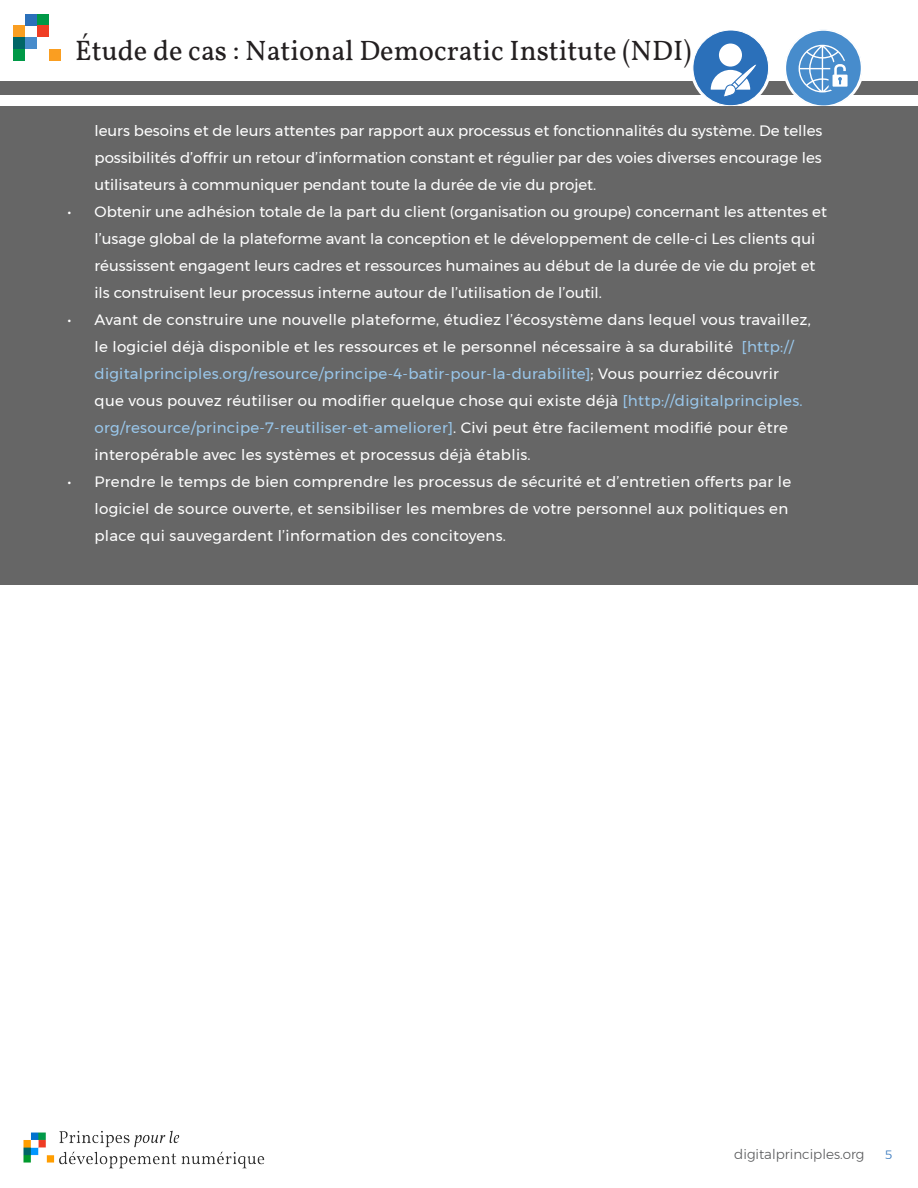
<style>
.page{position:relative;width:918px;height:1188px;background:#fff}
.page>*{position:absolute;margin:0;border:0;box-sizing:border-box;transform-origin:0 0}
.t1{font:28.5px "Vollkorn";color:#231f20}
.t2{font:15px/27px "Montserrat";letter-spacing:.02em;color:#fff}
.t3{font:15px/27px "Montserrat";color:#fff}
.t4{font:300 13.5px "Montserrat";color:#57585a}
.t5{font:300 12px "Montserrat";color:#2b70ba}
.s1{color:#99c7eb}
</style>
<div class="page">
<div style="left:0;top:81px;width:918px;height:13px;background:#666"></div>
<div style="left:690px;top:27px;width:81px;height:81px;background:#fff;border-radius:50%"></div>
<div style="left:693px;top:30px;width:76px;height:76px;background:#2b70ba;border-radius:50%"></div>
<div style="left:692px;top:30px;width:77px;height:76px;border:1px solid #fff;border-radius:50%"></div>
<div style="left:719px;top:44px;width:23px;height:23px;background:#fff;border-radius:50%"></div>
<svg style="left:711px;top:63px;width:47px;height:35px"></svg>
<div style="left:783px;top:27px;width:81px;height:81px;background:#fff;border-radius:50%"></div>
<div style="left:785px;top:30px;width:77px;height:76px;background:#478ccc;border-radius:50%"></div>
<div style="left:785px;top:29px;width:77px;height:78px;border:2px solid #fff;border-radius:50%"></div>
<svg style="left:799px;top:45px;width:49px;height:48px"></svg>
<div style="left:25px;top:14px;width:12px;height:12px;background:#2b70ba"></div>
<div style="left:37px;top:14px;width:11px;height:12px;background:#009947"></div>
<div style="left:14px;top:26px;width:11px;height:11px;background:#fa9e21"></div>
<div style="left:37px;top:26px;width:11px;height:11px;background:#f03d24"></div>
<div style="left:14px;top:37px;width:11px;height:12px;background:#066"></div>
<div style="left:25px;top:37px;width:12px;height:12px;background:#478ccc"></div>
<div style="left:14px;top:49px;width:11px;height:11px;background:#009947"></div>
<div style="left:50px;top:49px;width:11px;height:11px;background:#fa9e21"></div>
<img style="left:24px;top:1130px;width:241px;height:39px">
<div style="left:0;top:106px;width:918px;height:479px;background:#666"></div>
<h1 class="t1" style="left:75px;top:33px;width:618px">Étude de cas : National Democratic Institute (NDI)</h1>
<p class="t2" style="left:94px;top:117px;width:729px;text-align:justify">leurs besoins et de leurs attentes par rapport aux processus et fonctionnalités du système. De telles possibilités d’offrir un retour d’information constant et régulier par des voies diverses encourage les utilisateurs à communiquer pendant toute la durée de vie du projet.</p>
<p class="t3" style="left:94px;top:198px;width:734px;text-indent:-27px">• Obtenir une adhésion totale de la part du client (organisation ou groupe) concernant les attentes et l’usage global de la plateforme avant la conception et le développement de celle-ci Les clients qui réussissent engagent leurs cadres et ressources humaines au début de la durée de vie du projet et ils construisent leur processus interne autour de l’utilisation de l’outil.</p>
<p class="t2" style="left:94px;top:306px;width:718px;text-indent:-27px">• Avant de construire une nouvelle plateforme, étudiez l’écosystème dans lequel vous travaillez, le logiciel déjà disponible et les ressources et le personnel nécessaire à sa durabilité <span class="s1">[http:// digitalprinciples.org/resource/principe-4-batir-pour-la-durabilite]</span>; Vous pourriez découvrir que vous pouvez réutiliser ou modifier quelque chose qui existe déjà <span class="s1">[http://digitalprinciples. org/resource/principe-7-reutiliser-et-ameliorer]</span>. Civi peut être facilement modifié pour être interopérable avec les systèmes et processus déjà établis.</p>
<p class="t2" style="left:94px;top:468px;width:698px;text-indent:-27px">• Prendre le temps de bien comprendre les processus de sécurité et d’entretien offerts par le logiciel de source ouverte, et sensibiliser les membres de votre personnel aux politiques en place qui sauvegardent l’information des concitoyens.</p>
<p class="t4" style="left:734px;top:1144px;width:132px">digitalprinciples.org</p>
<p class="t5" style="left:885px;top:1146px;width:9px">5</p>
</div>
